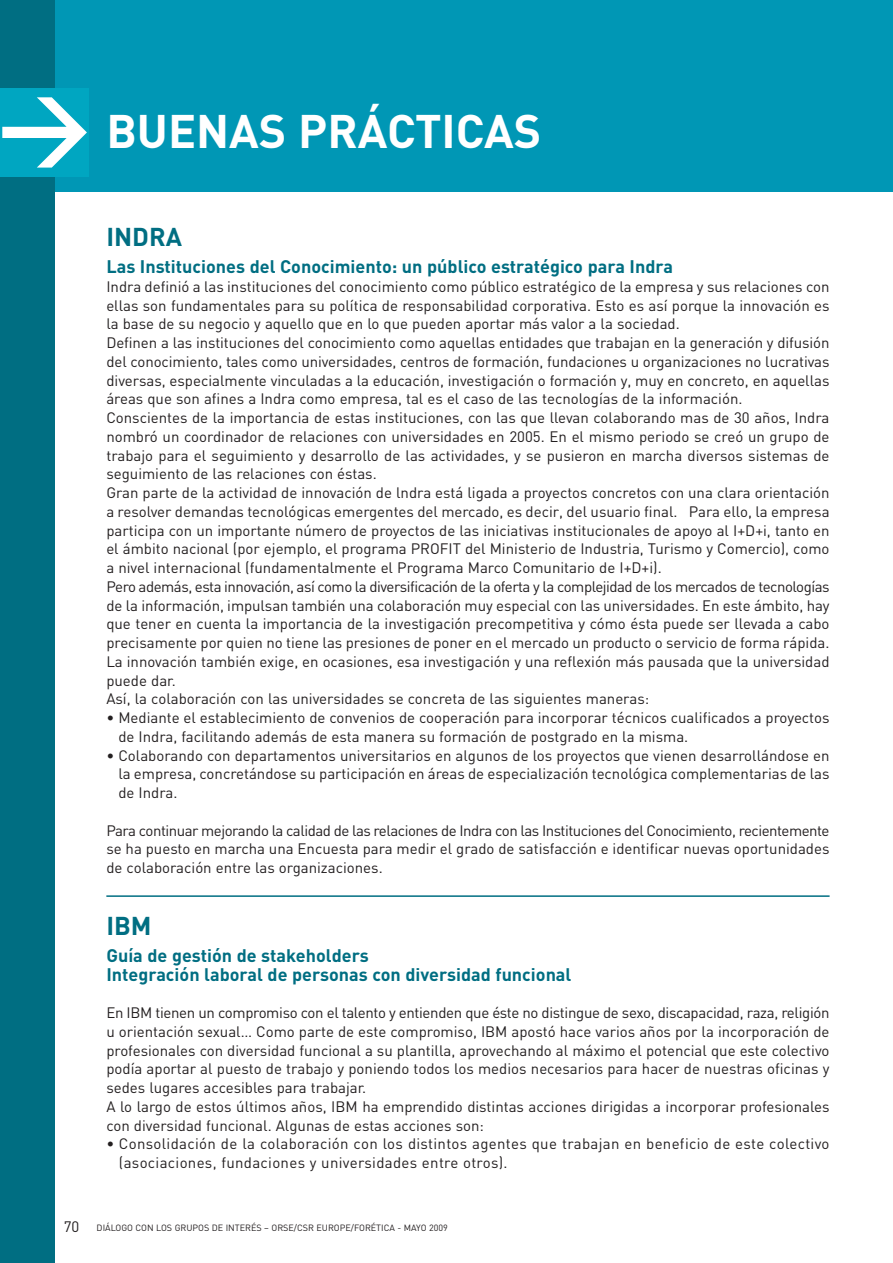
<style>
.page{position:relative;width:893px;height:1263px;background:#fff}
.page>*{position:absolute;margin:0;border:0;box-sizing:border-box;transform-origin:0 0}
.t1{font:700 46.5px "DIN";color:#fff}
.t2{font:700 25.5px "DIN";color:#006e82}
.t3{font:700 18px/18.8px "DIN";color:#006e82}
.t4{font:15px/18.8px "DIN";color:#231f20}
.t5{font:15px/18.8px "DIN";letter-spacing:.02em;color:#231f20}
.t6{font:9px "DIN";color:#231f20}
.s1{font-size:91.2px}
.s2{font-size:15px}
</style>
<div class="page">
<hr style="left:106px;top:895px;width:723px;height:2px;background:#006e82">
<div style="left:0;top:0;width:892px;height:191px;background:#0097b5"></div>
<div style="left:0;top:0;width:54px;height:1263px;background:#006e82"></div>
<div style="left:0;top:88px;width:88px;height:88px;background:#00a6c1"></div>
<h1 class="t1" style="left:-2px;top:115px;width:545px"><span class="s1">&gt;</span> BUENAS PRÁCTICAS</h1>
<h2 class="t2" style="left:106px;top:228px;width:77px">INDRA</h2>
<p class="t3" style="left:106px;top:259px;width:568px">Las Instituciones del Conocimiento: un público estratégico para Indra</p>
<p class="t4" style="left:106px;top:279px;width:724px">Indra definió a las instituciones del conocimiento como público estratégico de la empresa y sus relaciones con ellas son fundamentales para su política de responsabilidad corporativa. Esto es así porque la innovación es la base de su negocio y aquello que en lo que pueden aportar más valor a la sociedad.<br>Definen a las instituciones del conocimiento como aquellas entidades que trabajan en la generación y difusión del conocimiento, tales como universidades, centros de formación, fundaciones u organizaciones no lucrativas diversas, especialmente vinculadas a la educación, investigación o formación y, muy en concreto, en aquellas áreas que son afines a Indra como empresa, tal es el caso de las tecnologías de la información.<br>Conscientes de la importancia de estas instituciones, con las que llevan colaborando mas de 30 años, Indra nombró un coordinador de relaciones con universidades en 2005. En el mismo periodo se creó un grupo de trabajo para el seguimiento y desarrollo de las actividades, y se pusieron en marcha diversos sistemas de seguimiento de las relaciones con éstas.<br>Gran parte de la actividad de innovación de lndra está ligada a proyectos concretos con una clara orientación a resolver demandas tecnológicas emergentes del mercado, es decir, del usuario final. Para ello, la empresa participa con un importante número de proyectos de las iniciativas institucionales de apoyo al I+D+i, tanto en el ámbito nacional (por ejemplo, el programa PROFIT del Ministerio de Industria, Turismo y Comercio), como a nivel internacional (fundamentalmente el Programa Marco Comunitario de I+D+i).<br>Pero además, esta innovación, así como la diversificación de la oferta y la complejidad de los mercados de tecnologías de la información, impulsan también una colaboración muy especial con las universidades. En este ámbito, hay que tener en cuenta la importancia de la investigación precompetitiva y cómo ésta puede ser llevada a cabo precisamente por quien no tiene las presiones de poner en el mercado un producto o servicio de forma rápida.<br>La innovación también exige, en ocasiones, esa investigación y una reflexión más pausada que la universidad puede dar.<br>Así, la colaboración con las universidades se concreta de las siguientes maneras:</p>
<p class="t4" style="left:118px;top:710px;width:712px;text-indent:-12px">• Mediante el establecimiento de convenios de cooperación para incorporar técnicos cualificados a proyectos de Indra, facilitando además de esta manera su formación de postgrado en la misma.</p>
<p class="t4" style="left:118px;top:748px;width:712px;text-align:justify;text-indent:-12px">• Colaborando con departamentos universitarios en algunos de los proyectos que vienen desarrollándose en la empresa, concretándose su participación en áreas de especialización tecnológica complementarias de las de Indra.</p>
<p class="t4" style="left:106px;top:823px;width:724px;text-align:justify">Para continuar mejorando la calidad de las relaciones de Indra con las Instituciones del Conocimiento, recientemente se ha puesto en marcha una Encuesta para medir el grado de satisfacción e identificar nuevas oportunidades de colaboración entre las organizaciones.</p>
<h2 class="t2" style="left:106px;top:917px;width:47px">IBM</h2>
<p class="t3" style="left:106px;top:948px;width:466px">Guía de gestión de stakeholders<br>Integración laboral de personas con diversidad funcional</p>
<p class="t4" style="left:106px;top:1005px;width:724px">En IBM tienen un compromiso con el talento y entienden que éste no distingue de sexo, discapacidad, raza, religión u orientación sexual… Como parte de este compromiso, IBM apostó hace varios años por la incorporación de profesionales con diversidad funcional a su plantilla, aprovechando al máximo el potencial que este colectivo podía aportar al puesto de trabajo y poniendo todos los medios necesarios para hacer de nuestras oficinas y sedes lugares accesibles para trabajar.<br>A lo largo de estos últimos años, IBM ha emprendido distintas acciones dirigidas a incorporar profesionales con diversidad funcional. Algunas de estas acciones son:</p>
<p class="t5" style="left:119px;top:1136px;width:712px;text-indent:-13px">• Consolidación de la colaboración con los distintos agentes que trabajan en beneficio de este colectivo (asociaciones, fundaciones y universidades entre otros).</p>
<p class="t6" style="left:64px;top:1224px;width:385px"><span class="s2">70</span> DIÁLOGO CON LOS GRUPOS DE INTERÉS – ORSE/CSR EUROPE/FORÉTICA - MAYO 2009</p>
</div>
